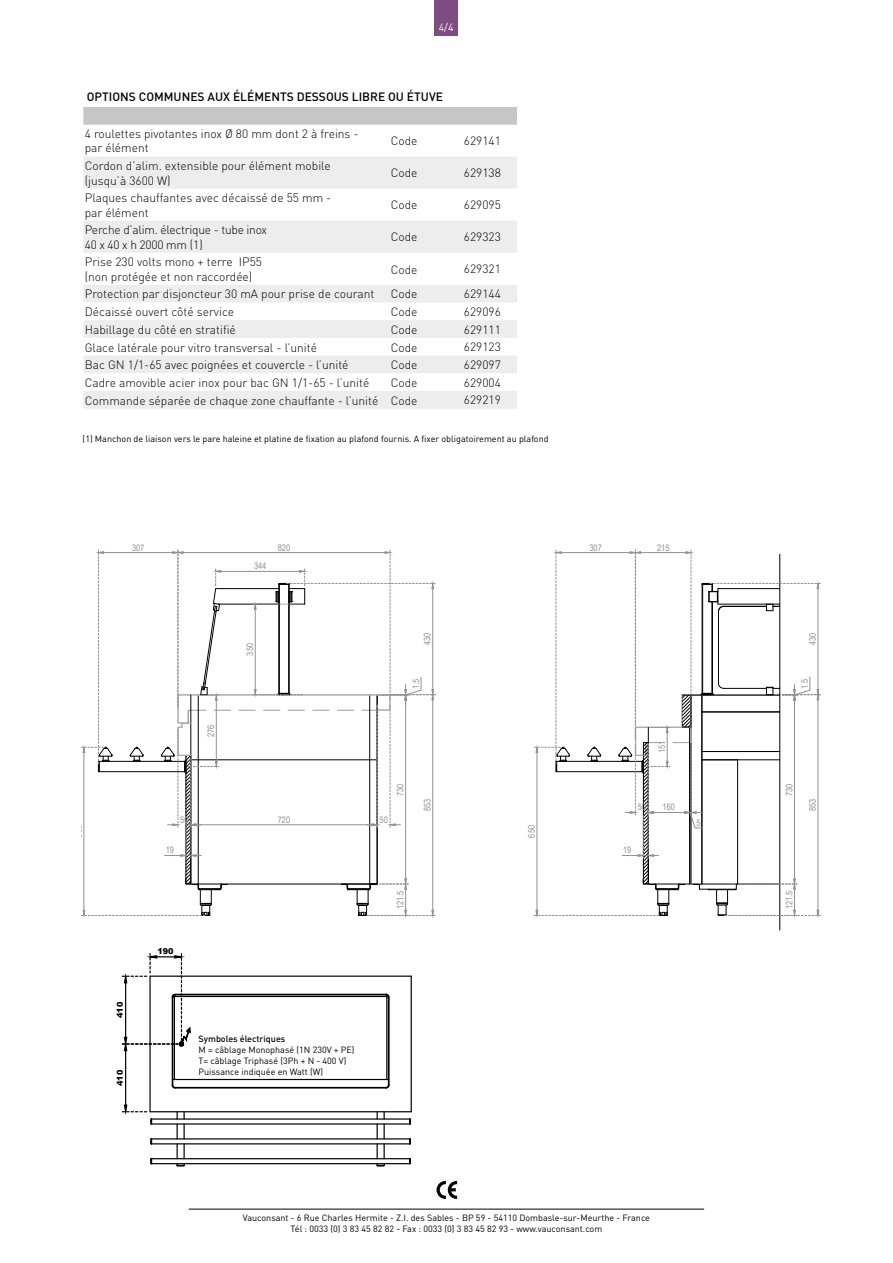
<style>
.page{position:relative;width:893px;height:1263px;background:#fff}
.page>*{position:absolute;margin:0;border:0;box-sizing:border-box;transform-origin:0 0}
.t1{font:300 12px/17.7px "DIN Pro";color:#000}
.t2{font:300 12px/14.4px "DIN Pro";letter-spacing:-.02em;color:#000}
.t3{font:500 12px "DIN Pro";color:#000}
.t4{font:10.5px "DIN Pro";color:#fff}
.t5{font:9px/10.8px "DIN Pro";color:#000;text-align:center}
.t6{font:9px "Arial Narrow";color:#929191}
.t7{font:500 9px "DIN Pro";color:#000}
.t8{font:900 8.1px "Arial";color:#000}
</style>
<div class="page">
<div style="left:435px;top:0;width:23px;height:36px;background:#7e4c82"></div>
<div style="left:83px;top:107px;width:434px;height:18px;background:#c6c6c6"></div>
<svg style="left:83px;top:157px;width:434px;height:252px;fill:#ededed"></svg>
<svg style="left:376px;top:1112px;width:9px;height:55px"></svg>
<svg style="left:409px;top:1158px;width:2px;height:7px"></svg>
<svg style="left:150px;top:1158px;width:2px;height:7px"></svg>
<hr style="left:151px;top:1163px;width:259px;height:1px;background:#000">
<hr style="left:151px;top:1158px;width:259px;height:1px;background:#000">
<svg style="left:409px;top:1138px;width:2px;height:7px"></svg>
<svg style="left:150px;top:1138px;width:2px;height:7px"></svg>
<hr style="left:151px;top:1143px;width:259px;height:1px;background:#000">
<hr style="left:151px;top:1138px;width:259px;height:1px;background:#000">
<svg style="left:409px;top:1118px;width:2px;height:7px"></svg>
<hr style="left:151px;top:1123px;width:259px;height:1px;background:#000">
<hr style="left:151px;top:1118px;width:259px;height:1px;background:#000">
<svg style="left:176px;top:1112px;width:10px;height:55px"></svg>
<hr style="left:411px;top:976px;width:1px;height:136px;background:#000">
<hr style="left:150px;top:975px;width:261px;height:2px;background:#000">
<hr style="left:150px;top:1111px;width:261px;height:1px;background:#000">
<hr style="left:149px;top:976px;width:2px;height:136px;background:#000">
<hr style="left:173px;top:1079px;width:215px;height:1px;background:#000">
<hr style="left:175px;top:1087px;width:211px;height:1px;background:#000">
<svg style="left:385px;top:1080px;width:5px;height:9px"></svg>
<svg style="left:171px;top:1079px;width:5px;height:10px"></svg>
<hr style="left:388px;top:997px;width:2px;height:88px;background:#000">
<hr style="left:172px;top:997px;width:1px;height:88px;background:#000">
<hr style="left:175px;top:994px;width:211px;height:1px;background:#000">
<hr style="left:174px;top:997px;width:1px;height:82px;background:#000">
<hr style="left:386px;top:997px;width:1px;height:82px;background:#000">
<svg style="left:385px;top:993px;width:5px;height:5px"></svg>
<hr style="left:175px;top:996px;width:211px;height:1px;background:#000">
<hr style="left:125px;top:1050px;width:1px;height:55px;background:#000">
<svg style="left:122px;top:953px;width:75px;height:99px"></svg>
<svg style="left:122px;top:1104px;width:30px;height:21px"></svg>
<svg style="left:436px;top:1181px;width:21px;height:18px"></svg>
<hr style="left:189px;top:1209px;width:515px;height:1px;background:#000">
<hr style="left:191px;top:759px;width:186px;height:1px;background:#000">
<hr style="left:377px;top:695px;width:1px;height:189px;background:#000">
<hr style="left:369px;top:695px;width:1px;height:188px;background:#000">
<hr style="left:191px;top:883px;width:179px;height:1px;background:#000">
<hr style="left:179px;top:694px;width:210px;height:1px;background:#b0b0b0">
<hr style="left:179px;top:695px;width:210px;height:1px;background:#b0b0b0">
<hr style="left:219px;top:604px;width:60px;height:1px;background:#000">
<hr style="left:216px;top:588px;width:63px;height:1px;background:#000">
<hr style="left:405px;top:700px;width:1px;height:179px;background:#929191">
<hr style="left:432px;top:700px;width:1px;height:210px;background:#929191">
<svg style="left:341px;top:878px;width:94px;height:40px"></svg>
<hr style="left:196px;top:824px;width:176px;height:1px;background:#929191">
<hr style="left:183px;top:552px;width:202px;height:1px;background:#929191">
<hr style="left:221px;top:571px;width:78px;height:1px;background:#929191">
<svg style="left:239px;top:550px;width:196px;height:277px"></svg>
<svg style="left:82px;top:550px;width:149px;height:368px"></svg>
<hr style="left:779px;top:554px;width:1px;height:376px;background:#000">
<svg style="left:534px;top:550px;width:286px;height:371px"></svg>
<p class="t4" style="left:439px;top:20px;width:16px">4/4</p>
<p class="t3" style="left:87px;top:88px;width:358px">OPTIONS COMMUNES AUX ÉLÉMENTS DESSOUS LIBRE OU ÉTUVE</p>
<p class="t1" style="left:85px;top:126px;width:275px;line-height:14.4px">4 roulettes pivotantes inox Ø 80 mm dont 2 à freins - par élément</p>
<p class="t1" style="left:391px;top:132px;width:28px">Code</p>
<p class="t1" style="left:85px;top:158px;width:247px;line-height:14.4px">Cordon d’alim. extensible pour élément mobile (jusqu’à 3600 W)</p>
<p class="t1" style="left:391px;top:164px;width:28px">Code</p>
<p class="t1" style="left:85px;top:190px;width:248px;line-height:14.4px">Plaques chauffantes avec décaissé de 55 mm - par élément</p>
<p class="t1" style="left:391px;top:196px;width:28px">Code</p>
<p class="t2" style="left:85px;top:222px;width:184px">Perche d’alim. électrique - tube inox<br>40 x 40 x h 2000 mm (1)</p>
<p class="t1" style="left:391px;top:228px;width:28px">Code</p>
<p class="t1" style="left:85px;top:254px;width:179px;line-height:14.4px">Prise 230 volts mono + terre IP55 (non protégée et non raccordée)</p>
<p class="t1" style="left:391px;top:260px;width:28px">Code</p>
<p class="t1" style="left:85px;top:285px;width:291px">Protection par disjoncteur 30 mA pour prise de courant</p>
<p class="t1" style="left:391px;top:285px;width:28px">Code</p>
<p class="t1" style="left:85px;top:302px;width:151px">Décaissé ouvert côté service</p>
<p class="t1" style="left:391px;top:302px;width:28px">Code</p>
<p class="t1" style="left:85px;top:320px;width:153px">Habillage du côté en stratifié</p>
<p class="t1" style="left:391px;top:320px;width:28px">Code</p>
<p class="t1" style="left:85px;top:338px;width:234px">Glace latérale pour vitro transversal - l’unité</p>
<p class="t1" style="left:391px;top:338px;width:28px">Code</p>
<p class="t1" style="left:85px;top:355px;width:265px">Bac GN 1/1-65 avec poignées et couvercle - l’unité</p>
<p class="t1" style="left:391px;top:355px;width:28px">Code</p>
<p class="t1" style="left:85px;top:373px;width:286px">Cadre amovible acier inox pour bac GN 1/1-65 - l’unité</p>
<p class="t1" style="left:464px;top:131px;width:39px">629141</p>
<p class="t1" style="left:464px;top:163px;width:39px">629138</p>
<p class="t1" style="left:464px;top:195px;width:39px">629095</p>
<p class="t1" style="left:464px;top:228px;width:39px">629323</p>
<p class="t1" style="left:464px;top:256px;width:39px;line-height:24.9px">629321<br>629144</p>
<p class="t1" style="left:464px;top:302px;width:39px;text-align:justify">629096<br>629111<br>629123<br>629097<br>629004<br>629219</p>
<p class="t1" style="left:85px;top:373px;width:334px;text-align:right">Code<br>Commande séparée de chaque zone chauffante - l’unité Code</p>
<p class="t5" style="left:83px;top:433px;width:468px">(1) Manchon de liaison vers le pare haleine et platine de fixation au plafond fournis. A fixer obligatoirement au plafond</p>
<p class="t6" style="left:132px;top:541px;width:14px">307</p>
<p class="t6" style="left:278px;top:541px;width:14px">820</p>
<p class="t6" style="left:72px;top:837px;width:14px;rotate:-90deg">650</p>
<p class="t8" style="left:114px;top:1018px;width:18px;rotate:-90deg">410</p>
<p class="t8" style="left:114px;top:1086px;width:18px;rotate:-90deg">410</p>
<p class="t6" style="left:254px;top:560px;width:14px">344</p>
<p class="t6" style="left:204px;top:737px;width:14px;rotate:-90deg">276</p>
<p class="t6" style="left:243px;top:655px;width:14px;rotate:-90deg">350</p>
<p class="t6" style="left:421px;top:645px;width:14px;rotate:-90deg">430</p>
<p class="t6" style="left:409px;top:689px;width:12px;rotate:-90deg">1.5</p>
<p class="t6" style="left:180px;top:813px;width:21px">50720</p>
<p class="t6" style="left:278px;top:813px;width:21px">72050</p>
<p class="t6" style="left:380px;top:813px;width:10px">50</p>
<p class="t6" style="left:166px;top:844px;width:10px">19</p>
<p class="t6" style="left:394px;top:796px;width:14px;rotate:-90deg">730</p>
<p class="t6" style="left:394px;top:909px;width:20px;rotate:-90deg">121.5</p>
<p class="t8" style="left:157px;top:945px;width:18px">190</p>
<p class="t6" style="left:421px;top:811px;width:14px;rotate:-90deg">853</p>
<p class="t7" style="left:199px;top:1033px;width:88px">Symboles électriques</p>
<p class="t5" style="left:199px;top:1044px;width:158px;text-align:left">M = câblage Monophasé (1N 230V + PE)<br>T= câblage Triphasé (3Ph + N - 400 V)<br>Puissance indiquée en Watt (W)</p>
<p class="t6" style="left:525px;top:837px;width:14px;rotate:-90deg">650</p>
<p class="t6" style="left:589px;top:541px;width:14px">307</p>
<p class="t6" style="left:657px;top:541px;width:14px">215</p>
<p class="t6" style="left:655px;top:753px;width:14px;rotate:-90deg">151</p>
<p class="t6" style="left:638px;top:801px;width:10px">50</p>
<p class="t6" style="left:663px;top:801px;width:14px">160</p>
<p class="t6" style="left:623px;top:844px;width:10px">19</p>
<p class="t6" style="left:697px;top:816px;width:6px">5</p>
<p class="t5" style="left:243px;top:1212px;width:409px">Vauconsant - 6 Rue Charles Hermite - Z.I. des Sables - BP 59 - 54110 Dombasle-sur-Meurthe - France<br>Tél : 0033 (0) 3 83 45 82 82 - Fax : 0033 (0) 3 83 45 82 93 - www.vauconsant.com</p>
<p class="t6" style="left:806px;top:645px;width:14px;rotate:-90deg">430</p>
<p class="t6" style="left:798px;top:689px;width:12px;rotate:-90deg">1.5</p>
<p class="t6" style="left:783px;top:796px;width:14px;rotate:-90deg">730</p>
<p class="t6" style="left:806px;top:811px;width:14px;rotate:-90deg">853</p>
<p class="t6" style="left:783px;top:909px;width:20px;rotate:-90deg">121.5</p>
</div>
